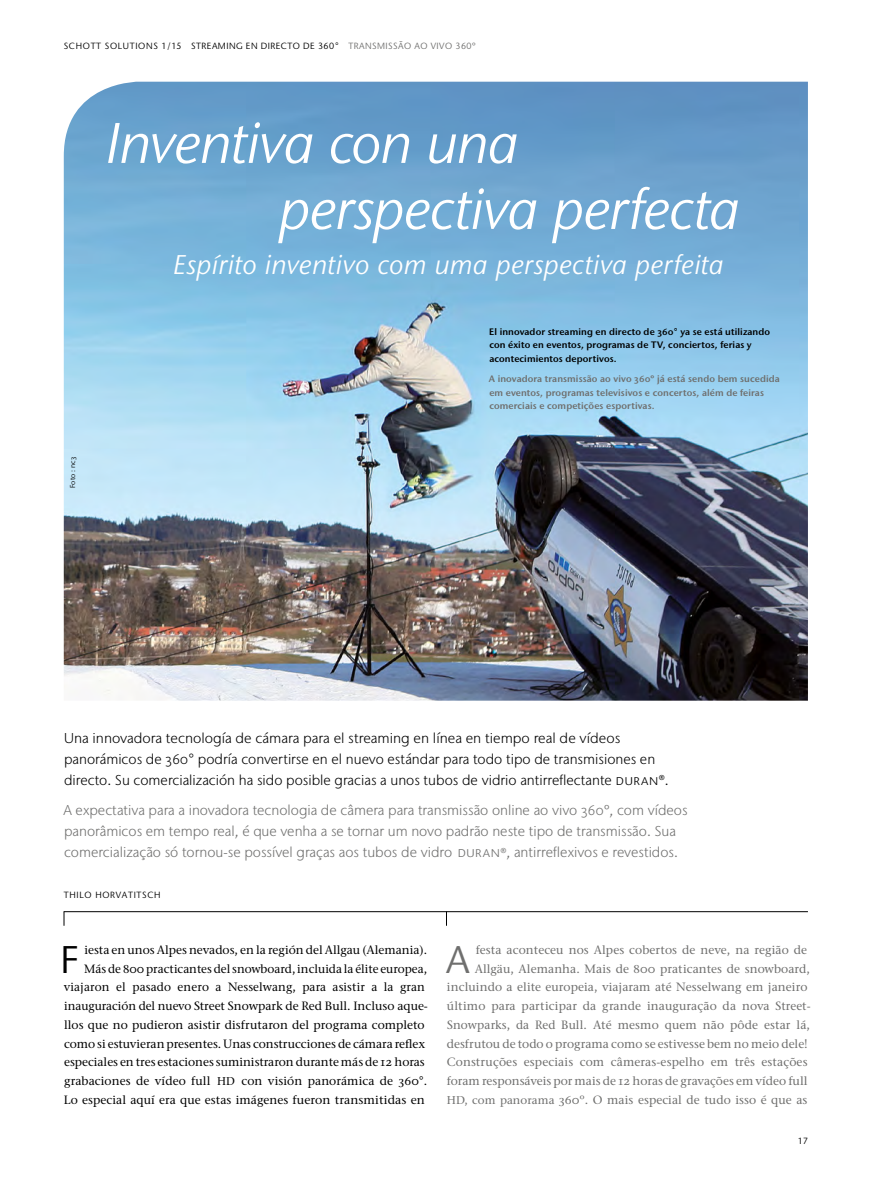
<style>
.page{position:relative;width:893px;height:1191px;background:#fff}
.page>*{position:absolute;margin:0;border:0;box-sizing:border-box;transform-origin:0 0}
.t1{font:italic 57px/66px "Stone Sans IIITC Pro";letter-spacing:-.005em;color:#fff}
.t2{font:38.4px "Stone Sans IIITC Pro";color:#000}
.t3{font:38.4px "Stone Sans IIITC Pro";color:#6f6f6e}
.t4{font:italic 27px "Stone Sans IIITC Pro";letter-spacing:.025em;color:#fff}
.t5{font:300 14.25px/21px "Stone Sans IIITC Pro";color:#6f6f6e}
.t6{font:300 14.25px/21px "Stone Sans IIITC Pro";color:#000}
.t7{font:500 12px/18.8px "Stone Serif ITC Pro";color:#000;text-align:right}
.t8{font:500 12px/18.8px "Stone Serif ITC Pro";letter-spacing:.005em;color:#6f6f6e;text-align:right}
.t9{font:600 9.3px/13.5px "Stone Sans IIITC Pro";letter-spacing:.01em;color:#6f6f6e}
.t10{font:600 9.3px/13.5px "Stone Sans IIITC Pro";letter-spacing:.01em;color:#000}
.t11{font:9px "Stone Sans IIITC Pro";letter-spacing:.05em;color:#000}
.t12{font:9px "Stone Sans IIITC Pro";letter-spacing:.075em;color:#000}
.t13{font:7.2px "Stone Sans IIITC Pro";color:#000}
.s1{color:#6f6f6e}
.s2{font-size:11.25px}
</style>
<div class="page">
<img style="left:64px;top:82px;width:744px;height:618px">
<svg style="left:446px;top:912px;width:1px;height:13px"></svg>
<svg style="left:64px;top:912px;width:1px;height:13px"></svg>
<hr style="left:64px;top:911px;width:744px;height:1px;background:#000">
<p class="t11" style="left:64px;top:40px;width:413px">SCHOTT SOLUTIONS 1/15 STREAMING EN DIRECTO DE 360° <span class="s1">TRANSMISSÃO AO VIVO 360º</span></p>
<h1 class="t1" style="left:279px;top:110px;width:462px;text-indent:-172px">Inventiva con una perspectiva perfecta</h1>
<h3 class="t4" style="left:174px;top:248px;width:551px">Espírito inventivo com uma perspectiva perfeita</h3>
<p class="t13" style="left:68px;top:488px;width:33px;rotate:-90deg">Foto : nc3</p>
<p class="t10" style="left:489px;top:325px;width:282px">El innovador streaming en directo de 360° ya se está utilizando con éxito en eventos, programas de TV, conciertos, ferias y acontecimientos deportivos.</p>
<p class="t9" style="left:489px;top:372px;width:292px">A inovadora transmissão ao vivo 360º já está sendo bem sucedida em eventos, programas televisivos e concertos, além de feiras comerciais e competições esportivas.</p>
<p class="t6" style="left:64px;top:727px;width:606px">Una innovadora tecnología de cámara para el streaming en línea en tiempo real de vídeos panorámicos de 360° podría convertirse en el nuevo estándar para todo tipo de transmisiones en directo. Su comercialización ha sido posible gracias a unos tubos de vidrio antirreflectante duran®.</p>
<p class="t5" style="left:63px;top:799px;width:626px">A expectativa para a inovadora tecnologia de câmera para transmissão online ao vivo 360º, com vídeos panorâmicos em tempo real, é que venha a se tornar um novo padrão neste tipo de transmissão. Sua comercialização só tornou-se possível graças aos tubos de vidro duran®, antirreflexivos e revestidos.</p>
<p class="t12" style="left:64px;top:889px;width:98px">THILO HORVATITSCH</p>
<p class="t7" style="left:64px;top:940px;width:366px">iesta en unos Alpes nevados, en la región del Allgau (Alemania).<br>Más de 800 practicantes del snowboard, incluida la élite europea, viajaron el pasado enero a Nesselwang, para asistir a la gran inauguración del nuevo Street Snowpark de Red Bull. Incluso aque&shy;llos que no pudieron asistir disfrutaron del programa completo como si estuvieran presentes. Unas construcciones de cámara reflex especiales en tres estaciones suministraron durante más de 12 horas grabaciones de vídeo full <span class="s2">HD</span> con visión panorámica de 360°.<br>Lo especial aquí era que estas imágenes fueron transmitidas en</p>
<h2 class="t3" style="left:446px;top:935px;width:25px">A</h2>
<p class="t8" style="left:447px;top:940px;width:365px">festa aconteceu nos Alpes cobertos de neve, na região de Allgäu, Alemanha. Mais de 800 praticantes de snowboard, incluindo a elite europeia, viajaram até Nesselwang em janeiro último para participar da grande inauguração da nova Street-Snowparks, da Red Bull. Até mesmo quem não pôde estar lá, desfrutou de todo o programa como se estivesse bem no meio dele!<br>Construções especiais com câmeras-espelho em três estações foram responsáveis por mais de 12 horas de gravações em vídeo full <span class="s2">HD, com panorama</span> 360º. O mais especial de tudo isso é que as</p>
<h2 class="t2" style="left:61px;top:935px;width:19px">F</h2>
<p class="t11" style="left:798px;top:1135px;width:12px">17</p>
</div>
